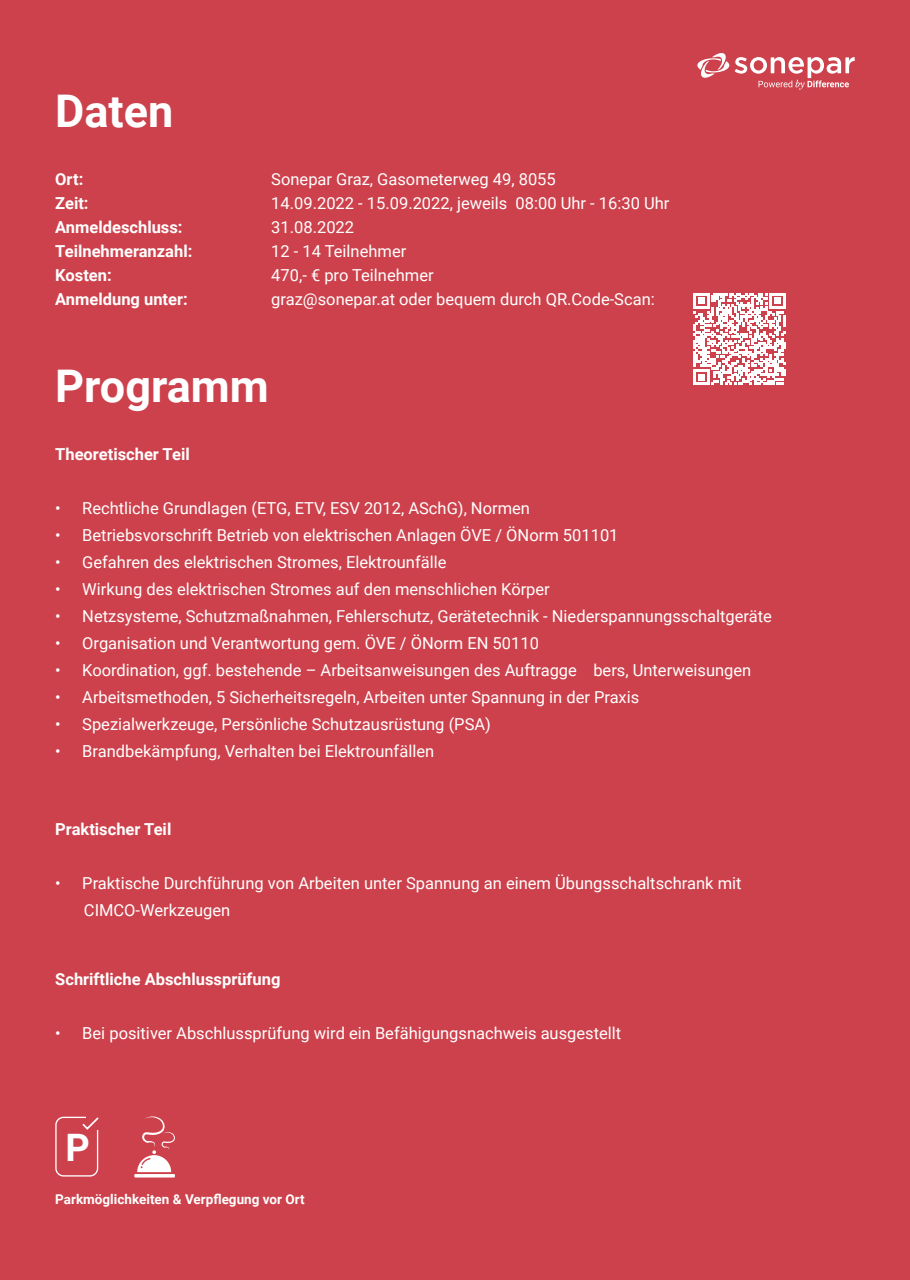
<style>
.page{position:relative;width:910px;height:1280px;background:#cd414c}
.page>*{position:absolute;margin:0;border:0;box-sizing:border-box;transform-origin:0 0}
.t1{font:700 45px "Roboto";color:#fff}
.t2{font:700 37.8px "Roboto";color:#fff}
.t3{font:16.5px "Roboto";color:#fff}
.t4{font:700 16.5px "Roboto";color:#fff}
.t5{font:700 13.5px "Roboto";color:#fff}
</style>
<div class="page">
<svg style="left:694px;top:293px;width:91px;height:92px"></svg>
<div style="left:55px;top:1117px;width:43px;height:59px;border:1px solid #fff;border-radius:8px"></div>
<hr style="left:134px;top:1174px;width:41px;height:3px;background:#fff">
<svg style="left:137px;top:1116px;width:38px;height:56px"></svg>
<svg style="left:81px;top:1116px;width:18px;height:15px"></svg>
<svg style="left:697px;top:53px;width:32px;height:25px"></svg>
<svg style="left:735px;top:57px;width:120px;height:33px"></svg>
<p class="t1" style="left:55px;top:79px;width:120px">Daten</p>
<p class="t4" style="left:55px;top:167px;width:30px">Ort:</p>
<p class="t3" style="left:271px;top:167px;width:286px">Sonepar Graz, Gasometerweg 49, 8055</p>
<p class="t4" style="left:55px;top:191px;width:35px">Zeit:</p>
<p class="t3" style="left:271px;top:191px;width:400px">14.09.2022 - 15.09.2022, jeweils 08:00 Uhr - 16:30 Uhr</p>
<p class="t4" style="left:55px;top:215px;width:129px">Anmeldeschluss:</p>
<p class="t3" style="left:271px;top:215px;width:84px">31.08.2022</p>
<p class="t4" style="left:55px;top:239px;width:139px">Teilnehmeranzahl:</p>
<p class="t3" style="left:271px;top:239px;width:137px">12 - 14 Teilnehmer</p>
<p class="t4" style="left:55px;top:263px;width:58px">Kosten:</p>
<p class="t3" style="left:271px;top:263px;width:164px">470,- € pro Teilnehmer</p>
<p class="t4" style="left:55px;top:287px;width:134px">Anmeldung unter:</p>
<p class="t3" style="left:271px;top:287px;width:385px">graz@sonepar.at oder bequem durch QR.Code-Scan:</p>
<p class="t1" style="left:55px;top:354px;width:215px">Programm</p>
<p class="t4" style="left:55px;top:442px;width:136px">Theoretischer Teil</p>
<p class="t3" style="left:55px;top:496px;width:476px">• Rechtliche Grundlagen (ETG, ETV, ESV 2012, ASchG), Normen</p>
<p class="t3" style="left:55px;top:523px;width:565px">• Betriebsvorschrift Betrieb von elektrischen Anlagen ÖVE / ÖNorm 501101</p>
<p class="t3" style="left:55px;top:550px;width:393px">• Gefahren des elektrischen Stromes, Elektrounfälle</p>
<p class="t3" style="left:55px;top:577px;width:496px">• Wirkung des elektrischen Stromes auf den menschlichen Körper</p>
<p class="t3" style="left:55px;top:604px;width:718px">• Netzsysteme, Schutzmaßnahmen, Fehlerschutz, Gerätetechnik - Niederspannungsschaltgeräte</p>
<p class="t3" style="left:55px;top:631px;width:485px">• Organisation und Verantwortung gem. ÖVE / ÖNorm EN 50110</p>
<p class="t3" style="left:55px;top:658px;width:698px">• Koordination, ggf. bestehende – Arbeitsanweisungen des Auftragge bers, Unterweisungen</p>
<p class="t3" style="left:55px;top:685px;width:586px">• Arbeitsmethoden, 5 Sicherheitsregeln, Arbeiten unter Spannung in der Praxis</p>
<p class="t3" style="left:55px;top:712px;width:437px">• Spezialwerkzeuge, Persönliche Schutzausrüstung (PSA)</p>
<p class="t3" style="left:55px;top:739px;width:380px">• Brandbekämpfung, Verhalten bei Elektrounfällen</p>
<p class="t4" style="left:55px;top:817px;width:118px">Praktischer Teil</p>
<p class="t3" style="left:55px;top:871px;width:688px">• Praktische Durchführung von Arbeiten unter Spannung an einem Übungsschaltschrank mit</p>
<p class="t3" style="left:84px;top:898px;width:148px">CIMCO-Werkzeugen</p>
<p class="t4" style="left:55px;top:967px;width:227px">Schriftliche Abschlussprüfung</p>
<p class="t3" style="left:55px;top:1021px;width:567px">• Bei positiver Abschlussprüfung wird ein Befähigungsnachweis ausgestellt</p>
<p class="t2" style="left:66px;top:1121px;width:26px">P</p>
<p class="t5" style="left:55px;top:1189px;width:251px">Parkmöglichkeiten &amp; Verpflegung vor Ort</p>
</div>
